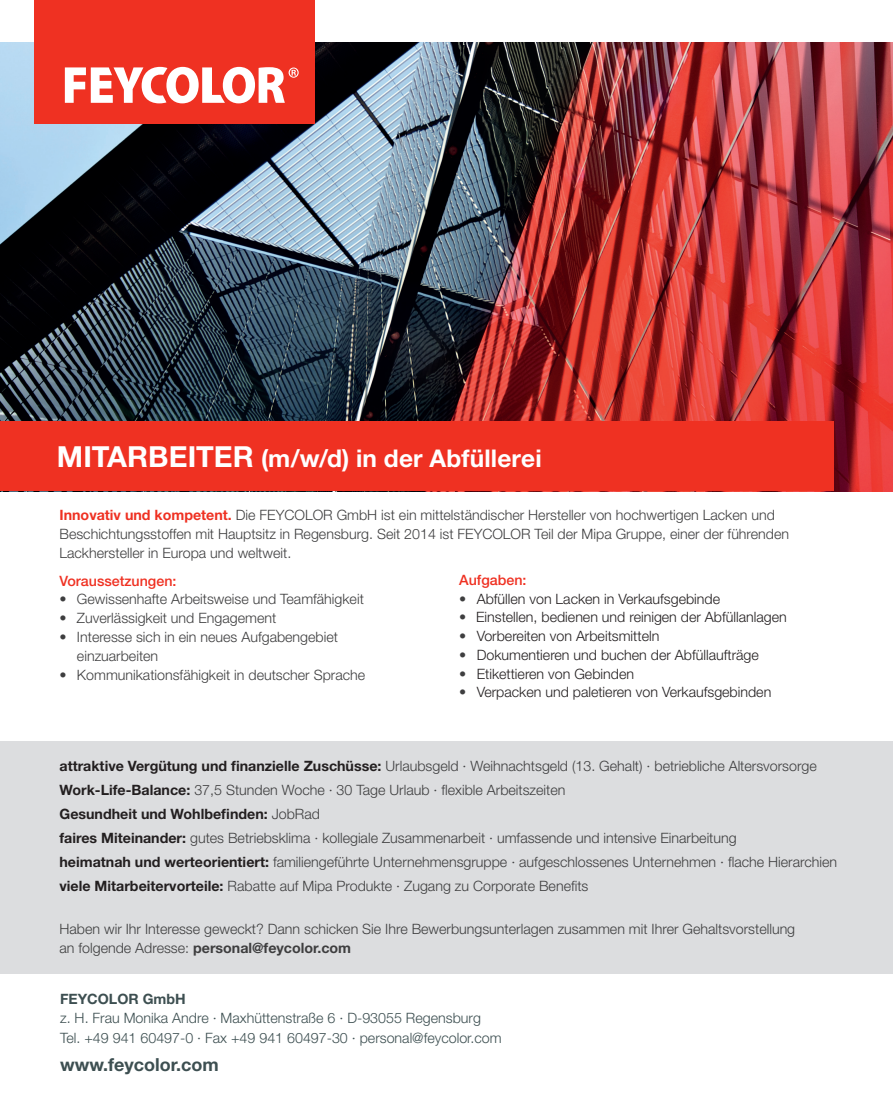
<style>
.page{position:relative;width:893px;height:1106px;background:#fff}
.page>*{position:absolute;margin:0;border:0;box-sizing:border-box;transform-origin:0 0}
.t1{font:700 24.45px "Helvetica Neue LT Std";letter-spacing:.005em;color:#fff}
.t2{font:700 18px "Helvetica Neue LT Std";color:#3d4f51}
.t3{font:300 14.25px/24px "Helvetica Neue LT Std";color:#3e3e3f}
.t4{font:300 14.25px "Helvetica Neue LT Std";color:#231f20}
.t5{font:300 14.25px/19.5px "Helvetica Neue LT Std";color:#3d4f51}
.t6{font:500 14.25px "Helvetica Neue LT Std";color:#ef3122}
.t7{font:700 14.25px "Helvetica Neue LT Std";color:#3d4f51}
.s1{font-size:28.95px}
.s2{font-weight:700;color:#ef3122}
.s3{color:#3e3e3f}
.s4{font-weight:700;color:#231f20}
.s5{font-weight:700}
</style>
<div class="page">
<img style="left:0;top:43px;width:893px;height:448px">
<div style="left:0;top:741px;width:893px;height:232px;background:#dcdddf"></div>
<div style="left:34px;top:0;width:281px;height:123px;background:#ef3122"></div>
<svg style="left:65px;top:67px;width:234px;height:36px"></svg>
<div style="left:0;top:421px;width:833px;height:70px;background:#ef3122"></div>
<h1 class="t1" style="left:57px;top:443px;width:486px"><span class="s1">MITARBEITER</span> (m/w/d) in der Abfüllerei</h1>
<p class="t3" style="left:60px;top:505px;width:731px;line-height:18.8px"><span class="s2">Innovativ und kompetent.</span> Die FEYCOLOR GmbH ist ein mittelständischer Hersteller von hochwertigen Lacken und<br>Beschichtungsstoffen mit Hauptsitz in Regensburg. Seit 2014 ist FEYCOLOR Teil der Mipa Gruppe, einer der führenden<br>Lackhersteller in Europa und weltweit.</p>
<p class="t6" style="left:60px;top:572px;width:118px">Voraussetzungen:</p>
<p class="t3" style="left:60px;top:587px;width:306px">• Gewissenhafte Arbeitsweise und Teamfähigkeit</p>
<p class="t3" style="left:60px;top:606px;width:218px">• Zuverlässigkeit und Engagement</p>
<p class="t3" style="left:77px;top:627px;width:263px;line-height:18.8px;text-indent:-17px">• Interesse sich in ein neues Aufgabengebiet einzuarbeiten</p>
<p class="t3" style="left:60px;top:662px;width:307px">• Kommunikationsfähigkeit in deutscher Sprache</p>
<p class="t6" style="left:459px;top:571px;width:69px">Aufgaben:</p>
<p class="t4" style="left:459px;top:590px;width:262px"><span class="s3">•</span> Abfüllen von Lacken in Verkaufsgebinde</p>
<p class="t4" style="left:459px;top:608px;width:329px"><span class="s3">•</span> Einstellen, bedienen und reinigen der Abfüllanlagen</p>
<p class="t4" style="left:459px;top:627px;width:202px"><span class="s3">•</span> Vorbereiten von Arbeitsmitteln</p>
<p class="t4" style="left:459px;top:646px;width:301px"><span class="s3">•</span> Dokumentieren und buchen der Abfüllaufträge</p>
<p class="t4" style="left:459px;top:665px;width:176px"><span class="s3">•</span> Etikettieren von Gebinden</p>
<p class="t4" style="left:459px;top:683px;width:314px"><span class="s3">•</span> Verpacken und paletieren von Verkaufsgebinden</p>
<p class="t3" style="left:60px;top:754px;width:779px"><span class="s4">attraktive Vergütung und finanzielle Zuschüsse:</span> Urlaubsgeld · Weihnachtsgeld (13. Gehalt) · betriebliche Altersvorsorge <span class="s4">Work-Life-Balance:</span> 37,5 Stunden Woche · 30 Tage Urlaub · flexible Arbeitszeiten<br><span class="s4">Gesundheit und Wohlbefinden:</span> JobRad<br><span class="s4">faires Miteinander:</span> gutes Betriebsklima · kollegiale Zusammenarbeit · umfassende und intensive Einarbeitung<br><span class="s4">heimatnah und werteorientiert:</span> familiengeführte Unternehmensgruppe · aufgeschlossenes Unternehmen · flache Hierarchien <span class="s4">viele Mitarbeitervorteile:</span> Rabatte auf Mipa Produkte · Zugang zu Corporate Benefits</p>
<p class="t3" style="left:60px;top:919px;width:737px;line-height:18.8px">Haben wir Ihr Interesse geweckt? Dann schicken Sie Ihre Bewerbungsunterlagen zusammen mit Ihrer Gehaltsvorstellung an folgende Adresse: <span class="s5">personal@feycolor.com</span></p>
<p class="t7" style="left:60px;top:990px;width:127px">FEYCOLOR GmbH</p>
<p class="t5" style="left:60px;top:1008px;width:443px">z. H. Frau Monika Andre · Maxhüttenstraße 6 · D-93055 Regensburg<br>Tel. +49 941 60497-0 · Fax +49 941 60497-30 · personal@feycolor.com</p>
<p class="t2" style="left:60px;top:1053px;width:160px">www.feycolor.com</p>
</div>
